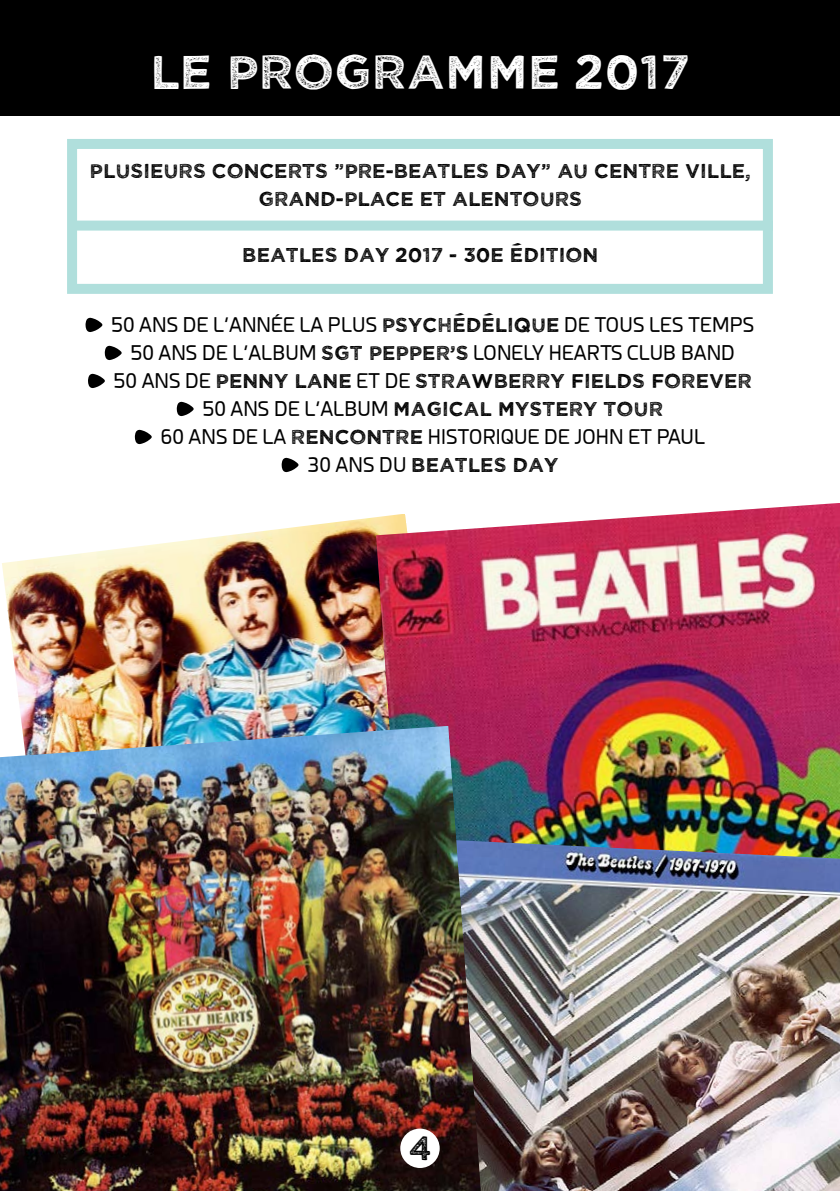
<style>
.page{position:relative;width:840px;height:1191px;background:#fff}
.page>*{position:absolute;margin:0;border:0;box-sizing:border-box;transform-origin:0 0}
.t1{font:48px "Wicked Grit";color:#fff}
.t2{font:33.6px "Wicked Grit";color:#000}
.t3{font:20px/28px "Wicked Grit";color:#000;text-align:center}
.t4{font:20px/28px "Esphimere";color:#000;text-align:center}
.s1{font-family:"Wicked Grit"}
.s2{font-family:"Esphimere"}
</style>
<div class="page">
<div style="left:0;top:0;width:839px;height:116px;background:#000"></div>
<img style="left:2px;top:517px;width:374px;height:209px">
<div style="left:67px;top:139px;width:705px;height:155px;border:10px solid #b0dfdc"></div>
<div style="left:72px;top:220px;width:700px;height:10px;background:#b0dfdc"></div>
<svg style="left:85px;top:317px;width:18px;height:15px"></svg>
<svg style="left:105px;top:345px;width:17px;height:15px"></svg>
<svg style="left:88px;top:373px;width:17px;height:15px"></svg>
<svg style="left:177px;top:401px;width:17px;height:15px"></svg>
<svg style="left:135px;top:429px;width:17px;height:15px"></svg>
<svg style="left:281px;top:457px;width:17px;height:15px"></svg>
<img style="left:376px;top:503px;width:463px;height:336px">
<img style="left:480px;top:839px;width:359px;height:352px">
<img style="left:0;top:726px;width:480px;height:465px">
<div style="left:400px;top:1128px;width:39px;height:40px;background:#fff;border-radius:50%"></div>
<h1 class="t1" style="left:150px;top:41px;width:540px">LE PROGRAMME 2017</h1>
<p class="t3" style="left:90px;top:156px;width:662px">PLUSIEURS CONCERTS "PRE-BEATLES DAY" AU CENTRE VILLE,<br>GRAND-PLACE ET ALENTOURS</p>
<p class="t3" style="left:242px;top:240px;width:357px">BEATLES DAY 2017 - 30E ÉDITION</p>
<p class="t4" style="left:111px;top:311px;width:644px">50 ANS DE L’ANNÉE LA PLUS <span class="s1">PSYCHÉDÉLIQUE</span> DE TOUS LES TEMPS<br>50 ANS DE L’ALBUM <span class="s1">SGT PEPPER’S</span> LONELY HEARTS CLUB BAND</p>
<p class="t3" style="left:114px;top:366px;width:639px"><span class="s2">50 ANS DE</span> PENNY LANE <span class="s2">ET DE</span> STRAWBERRY FIELDS FOREVER<br><span class="s2">50 ANS DE L’ALBUM</span> MAGICAL MYSTERY TOUR</p>
<p class="t4" style="left:161px;top:423px;width:545px">60 ANS DE LA <span class="s1">RENCONTRE</span> HISTORIQUE DE JOHN ET PAUL</p>
<p class="t3" style="left:307px;top:450px;width:252px"><span class="s2">30 ANS DU</span> BEATLES DAY</p>
<h2 class="t2" style="left:408px;top:1126px;width:25px">4</h2>
</div>
